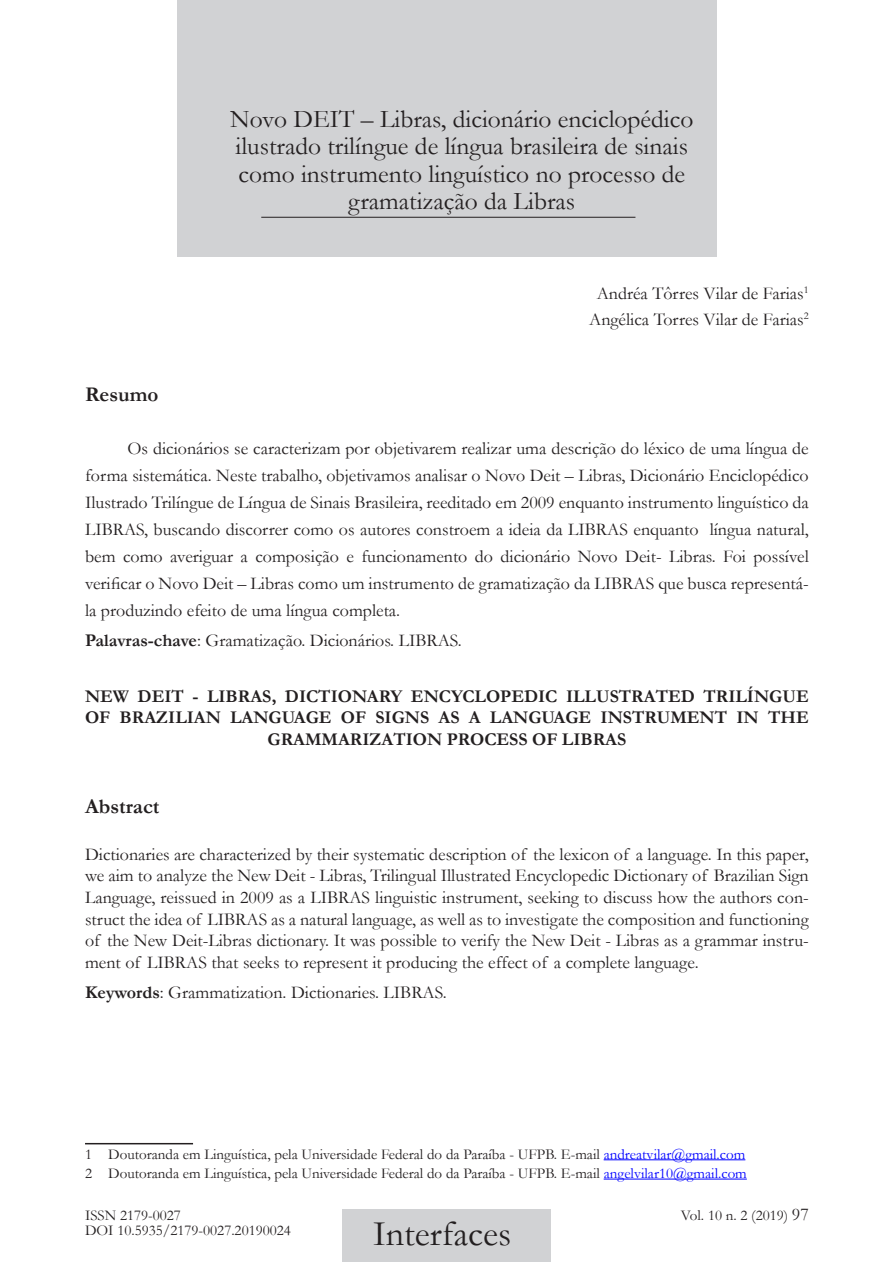
<style>
.page{position:relative;width:893px;height:1263px;background:#fff}
.page>*{position:absolute;margin:0;border:0;box-sizing:border-box;transform-origin:0 0}
.t1{font:36px "Garamond";color:#231f20}
.Interfaces_-_Título{font:25.5px/27.6px "Garamond";color:#231f20;text-align:center}
.Interfaces_Subtítulo{font:700 21px "Garamond";color:#231f20}
.Interfaces_parágrafo{font:18px/27px "Garamond";color:#231f20;text-align:justify}
.Interfaces_resumo{font:18px/21.6px "Garamond";color:#231f20;text-align:justify}
.interfaces_titulo_in{font:700 18px/21.6px "Garamond";color:#231f20;text-align:center}
.Interfaces_palavras{font:18px "Garamond";color:#231f20}
.Interfaces_Autores{font:18px "Garamond";color:#231f20}
.Interfaces_rodapé{font:15px "Garamond";color:#231f20}
.s1{font-weight:700}
.s2{color:#00f}
.s3{font-size:18px}
</style>
<div class="page">
<div style="left:342px;top:1209px;width:209px;height:52px;background:#d1d2d4"></div>
<div style="left:177px;top:0;width:539px;height:256px;background:#d1d2d4"></div>
<hr style="left:261px;top:217px;width:374px;height:1px;background:#231f20">
<hr style="left:85px;top:1143px;width:108px;height:1px;background:#231f20">
<hr style="left:604px;top:1159px;width:141px;height:1px;background:#00f">
<hr style="left:604px;top:1179px;width:143px;height:1px;background:#00f">
<p class="Interfaces_-_Título" style="left:230px;top:104px;width:465px">Novo DEIT – Libras, dicionário enciclopédico ilustrado trilíngue de língua brasileira de sinais como instrumento linguístico no processo de gramatização da Libras</p>
<p class="Interfaces_Subtítulo" style="left:85px;top:380px;width:75px">Resumo</p>
<p class="Interfaces_Autores" style="left:597px;top:281px;width:214px">Andréa Tôrres Vilar de Farias<sup>1</sup></p>
<p class="Interfaces_Autores" style="left:589px;top:307px;width:221px">Angélica Torres Vilar de Farias<sup>2</sup></p>
<p class="Interfaces_parágrafo" style="left:85px;top:434px;width:725px;text-indent:43px">Os dicionários se caracterizam por objetivarem realizar uma descrição do léxico de uma língua de forma sistemática. Neste trabalho, objetivamos analisar o Novo Deit – Libras, Dicionário Enciclopédico Ilustrado Trilíngue de Língua de Sinais Brasileira, reeditado em 2009 enquanto instrumento linguístico da LIBRAS, buscando discorrer como os autores constroem a ideia da LIBRAS enquanto língua natural, bem como averiguar a composição e funcionamento do dicionário Novo Deit- Libras. Foi possível verificar o Novo Deit – Libras como um instrumento de gramatização da LIBRAS que busca representá&shy;la produzindo efeito de uma língua completa.</p>
<p class="Interfaces_palavras" style="left:85px;top:628px;width:378px"><span class="s1">Palavras-chave</span>: Gramatização. Dicionários. LIBRAS.</p>
<p class="interfaces_titulo_in" style="left:85px;top:685px;width:725px">NEW DEIT - LIBRAS, DICTIONARY ENCYCLOPEDIC ILLUSTRATED TRILÍNGUE<br>OF BRAZILIAN LANGUAGE OF SIGNS AS A LANGUAGE INSTRUMENT IN THE<br>GRAMMARIZATION PROCESS OF LIBRAS</p>
<p class="Interfaces_Subtítulo" style="left:85px;top:792px;width:76px">Abstract</p>
<p class="Interfaces_resumo" style="left:85px;top:843px;width:725px">Dictionaries are characterized by their systematic description of the lexicon of a language. In this paper, we aim to analyze the New Deit - Libras, Trilingual Illustrated Encyclopedic Dictionary of Brazilian Sign Language, reissued in 2009 as a LIBRAS linguistic instrument, seeking to discuss how the authors con&shy;struct the idea of LIBRAS as a natural language, as well as to investigate the composition and functioning of the New Deit-Libras dictionary. It was possible to verify the New Deit - Libras as a grammar instru&shy;ment of LIBRAS that seeks to represent it producing the effect of a complete language.</p>
<p class="Interfaces_palavras" style="left:85px;top:980px;width:363px"><span class="s1">Keywords</span>: Grammatization. Dictionaries. LIBRAS.</p>
<p class="Interfaces_rodapé" style="left:85px;top:1144px;width:662px">1 Doutoranda em Linguística, pela Universidade Federal do da Paraíba - UFPB. E-mail <span class="s2">andreatvilar@gmail.com</span></p>
<p class="Interfaces_rodapé" style="left:85px;top:1163px;width:663px">2 Doutoranda em Linguística, pela Universidade Federal do da Paraíba - UFPB. E-mail <span class="s2">angelvilar10@gmail.com</span></p>
<p class="Interfaces_rodapé" style="left:85px;top:1205px;width:97px">ISSN 2179-0027</p>
<p class="Interfaces_rodapé" style="left:681px;top:1205px;width:130px">Vol. 10 n. 2 (2019) <span class="s3">97</span></p>
<p class="Interfaces_rodapé" style="left:85px;top:1220px;width:207px">DOI 10.5935/2179-0027.20190024</p>
<h1 class="t1" style="left:373px;top:1209px;width:140px">Interfaces</h1>
</div>
